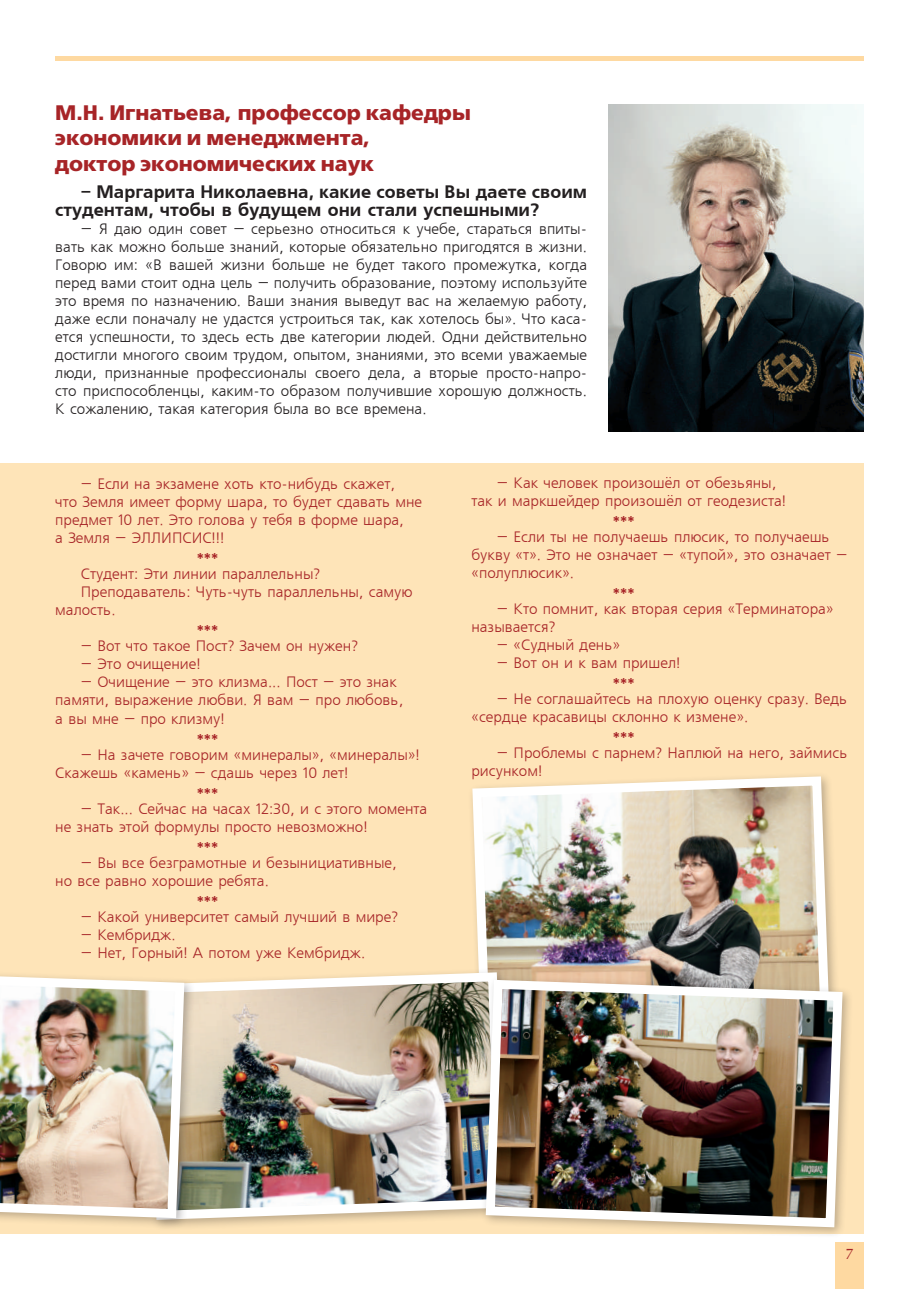
<style>
.page{position:relative;width:919px;height:1289px;background:#fff}
.page>*{position:absolute;margin:0;border:0;box-sizing:border-box;transform-origin:0 0}
.t1{font:700 21px/25.2px "Free Set";color:#a72427}
.t2{font:18px/18px "AXP Free Set C Bold";color:#231f20}
.t3{font:15px/18px "Free Set CTT";color:#a72427}
.t4{font:15px/18px "Free Set CTT";color:#231f20;text-align:justify}
.t5{font:15px "AXP Free Set C Bold";color:#a72427}
.t6{font:15px "AG Opus";color:#a72427}
</style>
<div class="page">
<div style="left:835px;top:1242px;width:28px;height:46px;background:#fed9a1"></div>
<hr style="left:55px;top:56px;width:808px;height:4px;background:#fed9a1">
<div style="left:0;top:463px;width:863px;height:770px;background:#fee4b8"></div>
<img style="left:608px;top:104px;width:255px;height:328px">
<img style="left:472px;top:776px;width:361px;height:198px">
<div style="left:143px;top:967px;width:373px;height:264px;background:#fee4b8"></div>
<img style="left:196px;top:967px;width:313px;height:257px">
<div style="left:480px;top:974px;width:374px;height:264px;background:#231f20;opacity:.3"></div>
<img style="left:481px;top:975px;width:366px;height:256px">
<div style="left:0;top:965px;width:196px;height:264px;background:#231f20;opacity:.3"></div>
<img style="left:0;top:966px;width:189px;height:256px">
<h1 class="t1" style="left:55px;top:100px;width:417px">М.Н. Игнатьева, профессор кафедры экономики и менеджмента,<br>доктор экономических наук</h1>
<p class="t2" style="left:55px;top:183px;width:533px;text-indent:26px">– Маргарита Николаевна, какие советы Вы даете своим студентам, чтобы в будущем они стали успешными?</p>
<p class="t4" style="left:55px;top:220px;width:533px;text-indent:26px">– Я даю один совет – серьезно относиться к учебе, стараться впиты&shy;вать как можно больше знаний, которые обязательно пригодятся в жизни.<br>Говорю им: «В вашей жизни больше не будет такого промежутка, когда перед вами стоит одна цель – получить образование, поэтому используйте это время по назначению. Ваши знания выведут вас на желаемую работу, даже если поначалу не удастся устроиться так, как хотелось бы». Что каса&shy;ется успешности, то здесь есть две категории людей. Одни действительно достигли многого своим трудом, опытом, знаниями, это всеми уважаемые люди, признанные профессионалы своего дела, а вторые просто-напро&shy;сто приспособленцы, каким-то образом получившие хорошую должность.<br>К сожалению, такая категория была во все времена.</p>
<p class="t3" style="left:55px;top:476px;width:368px;text-indent:26px">– Если на экзамене хоть кто-нибудь скажет,<br>что Земля имеет форму шара, то будет сдавать мне предмет 10 лет. Это голова у тебя в форме шара,<br>а Земля – ЭЛЛИПСИС!!!</p>
<p class="t5" style="left:197px;top:547px;width:23px">***</p>
<p class="t3" style="left:81px;top:566px;width:241px">Студент: Эти линии параллельны?</p>
<p class="t3" style="left:81px;top:584px;width:333px">Преподаватель: Чуть-чуть параллельны, самую</p>
<p class="t3" style="left:55px;top:602px;width:62px">малость.</p>
<p class="t5" style="left:197px;top:619px;width:23px">***</p>
<p class="t3" style="left:81px;top:638px;width:279px">– Вот что такое Пост? Зачем он нужен?</p>
<p class="t3" style="left:81px;top:656px;width:121px">– Это очищение!</p>
<p class="t3" style="left:55px;top:674px;width:349px;text-indent:26px">– Очищение – это клизма... Пост – это знак памяти, выражение любви. Я вам – про любовь, а вы мне – про клизму!</p>
<p class="t5" style="left:197px;top:727px;width:23px">***</p>
<p class="t3" style="left:55px;top:746px;width:366px;text-indent:26px">– На зачете говорим «минералы», «минералы»!<br>Скажешь «камень» – сдашь через 10 лет!</p>
<p class="t5" style="left:197px;top:781px;width:23px">***</p>
<p class="t3" style="left:55px;top:800px;width:373px;text-indent:26px">– Так... Сейчас на часах 12:30, и с этого момента не знать этой формулы просто невозможно!</p>
<p class="t5" style="left:197px;top:835px;width:23px">***</p>
<p class="t3" style="left:55px;top:854px;width:343px;text-indent:26px">– Вы все безграмотные и безынициативные, но все равно хорошие ребята.</p>
<p class="t5" style="left:197px;top:889px;width:23px">***</p>
<p class="t3" style="left:81px;top:908px;width:319px">– Какой университет самый лучший в мире?</p>
<p class="t3" style="left:81px;top:926px;width:96px">– Кембридж.</p>
<p class="t3" style="left:81px;top:944px;width:286px">– Нет, Горный! А потом уже Кембридж.</p>
<p class="t3" style="left:471px;top:475px;width:316px;text-indent:26px">– Как человек произошёл от обезьяны, так и маркшейдер произошёл от геодезиста!</p>
<p class="t5" style="left:612px;top:510px;width:23px">***</p>
<p class="t3" style="left:471px;top:529px;width:377px;text-indent:26px">– Если ты не получаешь плюсик, то получаешь букву «т». Это не означает – «тупой», это означает – «полуплюсик».</p>
<p class="t5" style="left:612px;top:582px;width:23px">***</p>
<p class="t3" style="left:471px;top:601px;width:363px;text-indent:26px">– Кто помнит, как вторая серия «Терминатора» называется?</p>
<p class="t3" style="left:497px;top:637px;width:125px">– «Судный день»</p>
<p class="t3" style="left:497px;top:655px;width:185px">– Вот он и к вам пришел!</p>
<p class="t5" style="left:612px;top:672px;width:23px">***</p>
<p class="t3" style="left:471px;top:691px;width:377px;text-indent:26px">– Не соглашайтесь на плохую оценку сразу. Ведь «сердце красавицы склонно к измене».</p>
<p class="t5" style="left:612px;top:726px;width:23px">***</p>
<p class="t3" style="left:471px;top:745px;width:377px;text-indent:26px">– Проблемы с парнем? Наплюй на него, займись рисунком!</p>
<p class="t6" style="left:845px;top:1245px;width:10px">7</p>
</div>
